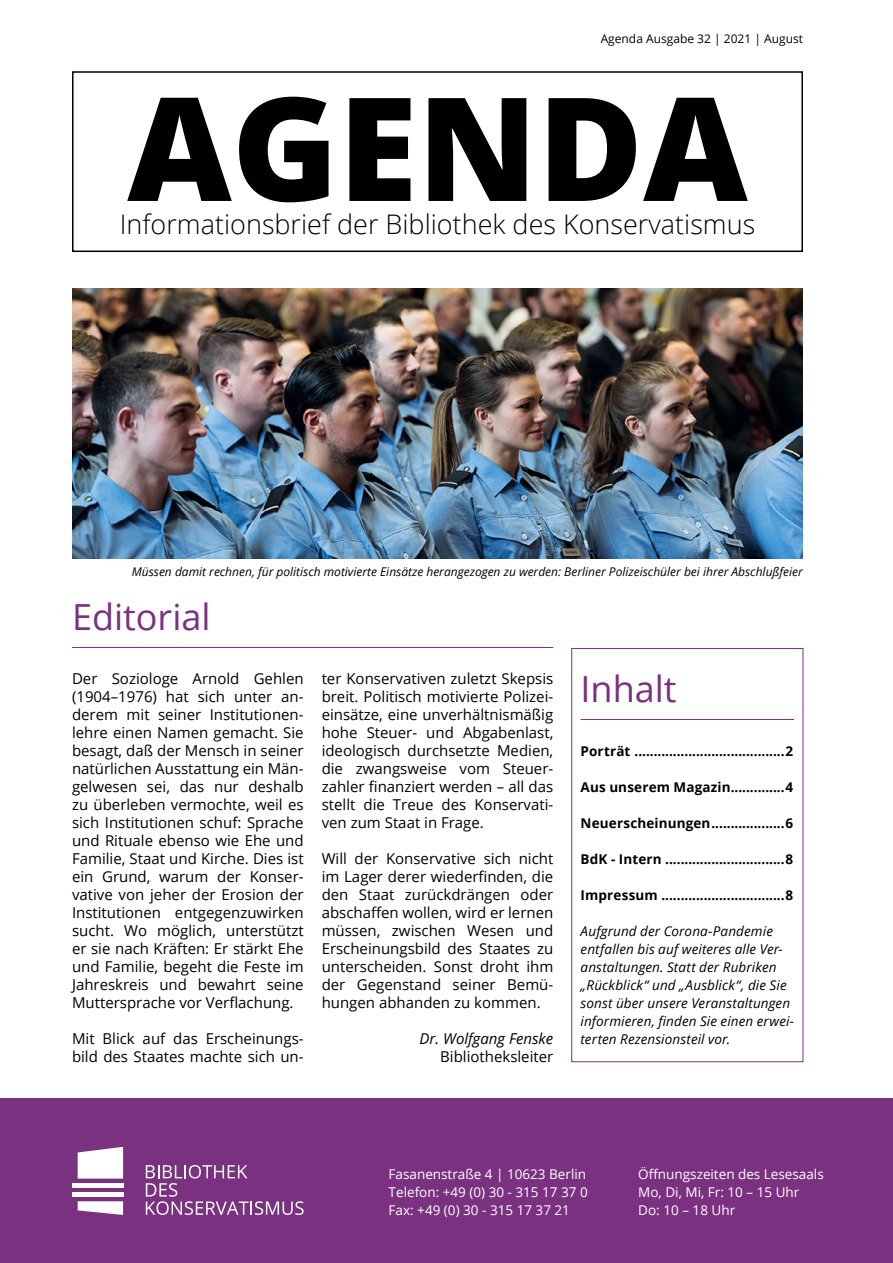
<style>
.page{position:relative;width:893px;height:1263px;background:#fff}
.page>*{position:absolute;margin:0;border:0;box-sizing:border-box;transform-origin:0 0}
.t1{font:800 144px "Open Sans";color:#000}
.t2{font:36px "Open Sans";color:#7a317f}
.t3{font:300 27px "Open Sans";color:#000}
.t4{font:15px/18px "Open Sans";color:#000;text-align:justify}
.t5{font:italic 15px "Open Sans";color:#000}
.t6{font:italic 13.5px/18px "Open Sans";letter-spacing:.01em;color:#000}
.t7{font:700 13.5px "Open Sans";letter-spacing:.01em;color:#000}
.t8{font:13.5px/18px "Open Sans";color:#fff}
.t9{font:italic 12px "Open Sans";color:#000}
.t10{font:12px "Open Sans";color:#000}
</style>
<div class="page">
<div style="left:0;top:1098px;width:893px;height:165px;background:#7a317f"></div>
<div style="left:72px;top:71px;width:731px;height:181px;border:2px solid #000"></div>
<hr style="left:72px;top:647px;width:481px;height:1px;background:#7a317f">
<hr style="left:581px;top:719px;width:213px;height:1px;background:#7a317f">
<div style="left:571px;top:648px;width:232px;height:414px;border:1px solid #7a317f"></div>
<div style="left:72px;top:1192px;width:51px;height:5px;background:#fff"></div>
<svg style="left:78px;top:1201px;width:45px;height:14px"></svg>
<div style="left:72px;top:1183px;width:51px;height:5px;background:#fff"></div>
<svg style="left:78px;top:1147px;width:45px;height:31px"></svg>
<svg style="left:146px;top:1165px;width:158px;height:50px"></svg>
<img style="left:72px;top:288px;width:731px;height:270px">
<p class="t10" style="left:601px;top:30px;width:204px">Agenda Ausgabe 32 | 2021 | August</p>
<h1 class="t1" style="left:127px;top:39px;width:622px">AGENDA</h1>
<h3 class="t3" style="left:120px;top:206px;width:637px">Informationsbrief der Bibliothek des Konservatismus</h3>
<p class="t9" style="left:132px;top:563px;width:673px">Müssen damit rechnen, für politisch motivierte Einsätze herangezogen zu werden: Berliner Polizeischüler bei ihrer Abschlußfeier</p>
<h2 class="t2" style="left:72px;top:592px;width:140px">Editorial</h2>
<p class="t4" style="left:72px;top:669px;width:233px">Der Soziologe Arnold Gehlen (1904–1976) hat sich unter an&shy;derem mit seiner Institutionen&shy;lehre einen Namen gemacht. Sie besagt, daß der Mensch in seiner natürlichen Ausstattung ein Män&shy;gelwesen sei, das nur deshalb zu überleben vermochte, weil es sich Institutionen schuf: Sprache und Rituale ebenso wie Ehe und Familie, Staat und Kirche. Dies ist ein Grund, warum der Konser&shy;vative von jeher der Erosion der Institutionen entgegenzuwirken sucht. Wo möglich, unterstützt er sie nach Kräften: Er stärkt Ehe und Familie, begeht die Feste im Jahreskreis und bewahrt seine Muttersprache vor Verflachung.</p>
<p class="t4" style="left:72px;top:1029px;width:233px">Mit Blick auf das Erscheinungs&shy;bild des Staates machte sich un-</p>
<p class="t4" style="left:322px;top:669px;width:233px">ter Konservativen zuletzt Skepsis breit. Politisch motivierte Polizei&shy;einsätze, eine unverhältnismäßig hohe Steuer- und Abgabenlast, ideologisch durchsetzte Medien, die zwangsweise vom Steuer&shy;zahler finanziert werden – all das stellt die Treue des Konservati&shy;ven zum Staat in Frage.</p>
<p class="t4" style="left:322px;top:849px;width:233px">Will der Konservative sich nicht im Lager derer wiederfinden, die den Staat zurückdrängen oder abschaffen wollen, wird er lernen müssen, zwischen Wesen und Erscheinungsbild des Staates zu unterscheiden. Sonst droht ihm der Gegenstand seiner Bemü&shy;hungen abhanden zu kommen.</p>
<p class="t5" style="left:420px;top:1028px;width:135px">Dr. Wolfgang Fenske</p>
<p class="t4" style="left:440px;top:1047px;width:115px">Bibliotheksleiter</p>
<h2 class="t2" style="left:581px;top:664px;width:98px">Inhalt</h2>
<p class="t7" style="left:581px;top:742px;width:214px">Porträt .......................................2</p>
<p class="t7" style="left:581px;top:778px;width:214px">Aus unserem Magazin..............4</p>
<p class="t7" style="left:581px;top:814px;width:214px">Neuerscheinungen...................6</p>
<p class="t7" style="left:581px;top:850px;width:214px">BdK - Intern ...............................8</p>
<p class="t7" style="left:581px;top:886px;width:214px">Impressum ................................8</p>
<p class="t6" style="left:581px;top:922px;width:215px">Aufgrund der Corona-Pandemie entfallen bis auf weiteres alle Ver&shy;anstaltungen. Statt der Rubriken „Rückblick“ und „Ausblick“, die Sie sonst über unsere Veranstaltungen informieren, finden Sie einen erwei&shy;terten Rezensionsteil vor.</p>
<p class="t8" style="left:389px;top:1164px;width:201px">Fasanenstraße 4 | 10623 Berlin<br>Telefon: +49 (0) 30 - 315 17 37 0<br>Fax: +49 (0) 30 - 315 17 37 21</p>
<p class="t8" style="left:638px;top:1165px;width:187px">Öffnungszeiten des Lesesaals<br>Mo, Di, Mi, Fr: 10 – 15 Uhr<br>Do: 10 – 18 Uhr</p>
</div>
